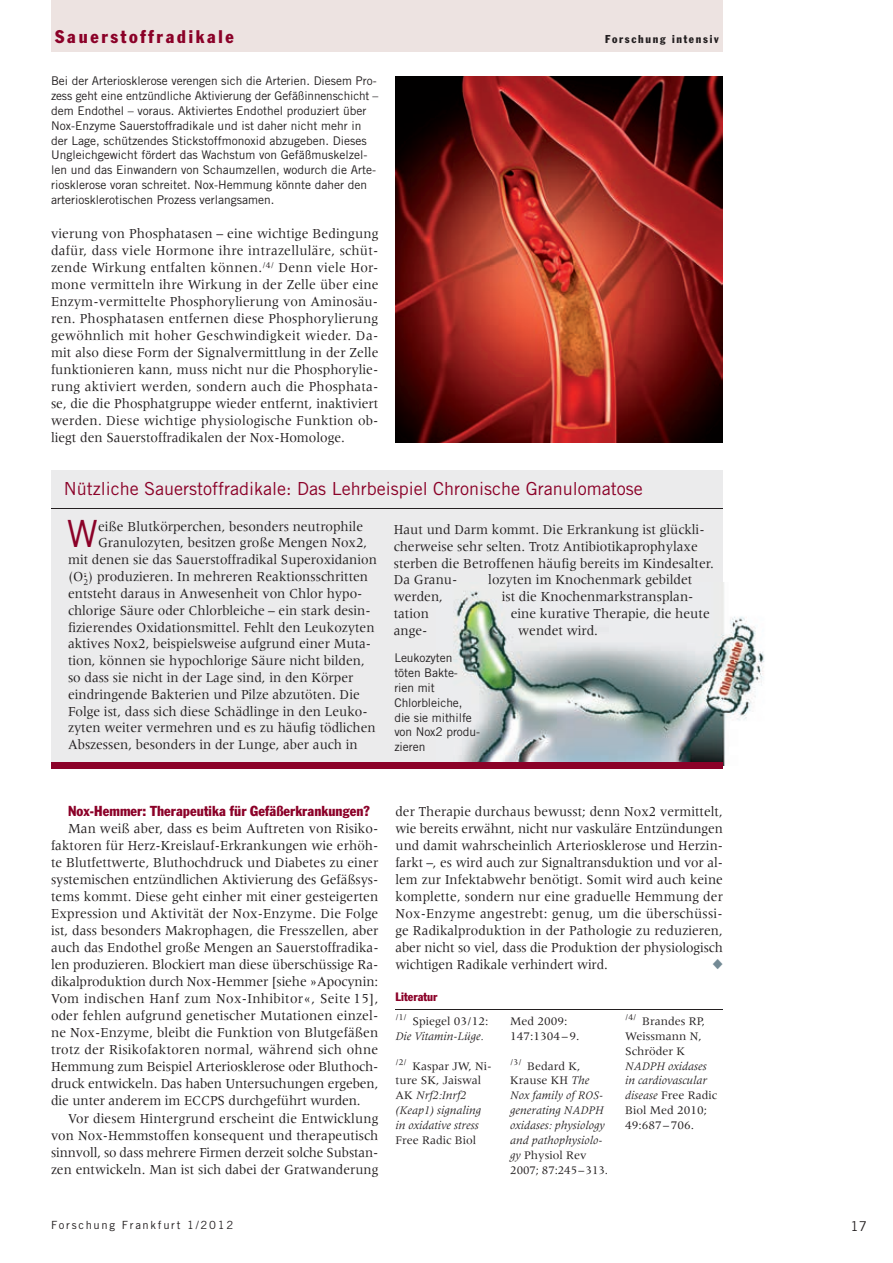
<style>
.page{position:relative;width:893px;height:1263px;background:#fff}
.page>*{position:absolute;margin:0;border:0;box-sizing:border-box;transform-origin:0 0}
.t1{font:37.5px "Trade Gothic";color:#8b0128}
.t2{font:18px "Trade Gothic";color:#8b0128}
.t3{font:condensed 18px "Franklin Gothic";letter-spacing:.15em;color:#8b0128}
.t4{font:14.25px/17px "Meridien";color:#231f20;text-align:justify;scale:.95 1}
.t5{font:14.25px/17px "Meridien";color:#231f20;text-align:justify;scale:.94 1}
.t6{font:condensed 14.25px "Franklin Gothic";letter-spacing:.005em;color:#8b0128}
.t7{font:13.5px "Trade Gothic";color:#231f20}
.t8{font:12px/14.9px "Trade Gothic";color:#231f20}
.t9{font:italic 12px/14.9px "Meridien";color:#231f20}
.t10{font:12px/14.9px "Meridien";color:#231f20}
.t11{font:condensed 12px "Franklin Gothic";color:#8b0128}
.t12{font:11.25px "Trade Gothic";letter-spacing:.15em;color:#231f20}
.t13{font:condensed 11.25px "Franklin Gothic";letter-spacing:.15em;color:#231f20}
.s1{font-family:"Minion Pro"}
.s2{font-style:normal}
</style>
<div class="page">
<div style="left:51px;top:0;width:672px;height:51px;background:#ede3e1"></div>
<img style="left:395px;top:77px;width:328px;height:365px">
<hr style="left:395px;top:1009px;width:328px;height:1px;background:#231f20">
<div style="left:51px;top:470px;width:672px;height:295px;background:#ebebec"></div>
<hr style="left:51px;top:508px;width:672px;height:1px;background:#231f20">
<img style="left:454px;top:582px;width:310px;height:183px">
<div style="left:51px;top:762px;width:672px;height:6px;background:#8b0128"></div>
<p class="t3" style="left:55px;top:26px;width:180px">Sauerstoffradikale</p>
<p class="t8" style="left:51px;top:73px;width:329px">Bei der Arteriosklerose verengen sich die Arterien. Diesem Pro&shy;zess geht eine entzündliche Aktivierung der Gefäßinnenschicht – dem Endothel – voraus. Aktiviertes Endothel produziert über Nox-Enzyme Sauerstoffradikale und ist daher nicht mehr in der Lage, schützendes Stickstoffmonoxid abzugeben. Dieses Ungleichgewicht fördert das Wachstum von Gefäßmuskelzel&shy;len und das Einwandern von Schaumzellen, wodurch die Arte&shy;riosklerose voran schreitet. Nox-Hemmung könnte daher den arteriosklerotischen Prozess verlangsamen.</p>
<p class="t4" style="left:51px;top:225px;width:346px">vierung von Phosphatasen – eine wichtige Bedingung dafür, dass viele Hormone ihre intrazelluläre, schüt&shy;zende Wirkung entfalten können.<sup>/4/</sup> Denn viele Hor&shy;mone vermitteln ihre Wirkung in der Zelle über eine Enzym-vermittelte Phosphorylierung von Aminosäu&shy;ren. Phosphatasen entfernen diese Phosphorylierung gewöhnlich mit hoher Geschwindigkeit wieder. Da&shy;mit also diese Form der Signalvermittlung in der Zelle funktionieren kann, muss nicht nur die Phosphorylie&shy;rung aktiviert werden, sondern auch die Phosphata&shy;se, die die Phosphatgruppe wieder entfernt, inaktiviert werden. Diese wichtige physiologische Funktion ob&shy;liegt den Sauerstoffradikalen der Nox-Homologe.</p>
<p class="t13" style="left:605px;top:32px;width:115px">Forschung intensiv</p>
<p class="t2" style="left:64px;top:478px;width:580px">Nützliche Sauerstoffradikale: Das Lehrbeispiel Chronische Granulomatose</p>
<h1 class="t1" style="left:67px;top:511px;width:33px">W</h1>
<p class="t4" style="left:98px;top:518px;width:280px">eiße Blutkörperchen, besonders neutrophile</p>
<p class="t4" style="left:394px;top:521px;width:339px;text-align:left">Haut und Darm kommt. Die Erkrankung ist glückli&shy;cherweise sehr selten. Trotz Antibiotikaprophylaxe sterben die Betroffenen häufig bereits im Kindesalter.<br>Da Granu-</p>
<p class="t4" style="left:98px;top:534px;width:285px">Granulozyten, besitzen große Mengen Nox2,</p>
<p class="t4" style="left:68px;top:551px;width:327px">mit denen sie das Sauerstoffradikal Superoxidanion</p>
<p class="t4" style="left:68px;top:568px;width:23px">(O<sub>2</sub></p>
<p class="t4" style="left:68px;top:568px;width:326px;text-align:left;text-indent:16px"><sup>-</sup><span class="s1">·</span> ) produzieren. In mehreren Reaktionsschritten entsteht daraus in Anwesenheit von Chlor hypo&shy;chlorige Säure oder Chlorbleiche – ein stark desin&shy;fizierendes Oxidationsmittel. Fehlt den Leukozyten aktives Nox2, beispielsweise aufgrund einer Muta&shy;tion, können sie hypochlorige Säure nicht bilden, so dass sie nicht in der Lage sind, in den Körper eindringende Bakterien und Pilze abzutöten. Die Folge ist, dass sich diese Schädlinge in den Leuko&shy;zyten weiter vermehren und es zu häufig tödlichen Abszessen, besonders in der Lunge, aber auch in</p>
<p class="t4" style="left:488px;top:571px;width:216px">lozyten im Knochenmark gebildet</p>
<p class="t4" style="left:394px;top:588px;width:53px">werden,</p>
<p class="t4" style="left:502px;top:588px;width:203px">ist die Knochenmarkstransplan-</p>
<p class="t4" style="left:394px;top:605px;width:39px">tation</p>
<p class="t4" style="left:511px;top:605px;width:211px">eine kurative Therapie, die heute</p>
<p class="t4" style="left:394px;top:622px;width:37px">ange-</p>
<p class="t4" style="left:518px;top:622px;width:85px">wendet wird.</p>
<p class="t8" style="left:394px;top:650px;width:87px">Leukozyten töten Bakte&shy;rien mit<br>Chlorbleiche, die sie mithilfe von Nox2 produ&shy;zieren</p>
<p class="t6" style="left:68px;top:803px;width:303px">Nox-Hemmer: Therapeutika für Gefäßerkrankungen?</p>
<p class="t4" style="left:51px;top:820px;width:346px;text-indent:17px">Man weiß aber, dass es beim Auftreten von Risiko&shy;faktoren für Herz-Kreislauf-Erkrankungen wie erhöh&shy;te Blutfettwerte, Bluthochdruck und Diabetes zu einer systemischen entzündlichen Aktivierung des Gefäßsys&shy;tems kommt. Diese geht einher mit einer gesteigerten Expression und Aktivität der Nox-Enzyme. Die Folge ist, dass besonders Makrophagen, die Fresszellen, aber auch das Endothel große Mengen an Sauerstoffradika&shy;len produzieren. Blockiert man diese überschüssige Ra&shy;dikalproduktion durch Nox-Hemmer [siehe »Apocynin:<br>Vom indischen Hanf zum Nox-Inhibitor«, Seite 15], oder fehlen aufgrund genetischer Mutationen einzel&shy;ne Nox-Enzyme, bleibt die Funktion von Blutgefäßen trotz der Risikofaktoren normal, während sich ohne Hemmung zum Beispiel Arteriosklerose oder Bluthoch&shy;druck entwickeln. Das haben Untersuchungen ergeben, die unter anderem im ECCPS durchgeführt wurden.</p>
<p class="t5" style="left:51px;top:1109px;width:350px;text-indent:17px">Vor diesem Hintergrund erscheint die Entwicklung von Nox-Hemmstoffen konsequent und therapeutisch sinnvoll, so dass mehrere Firmen derzeit solche Substan&shy;zen entwickeln. Man ist sich dabei der Gratwanderung</p>
<p class="t5" style="left:395px;top:803px;width:350px">der Therapie durchaus bewusst; denn Nox2 vermittelt, wie bereits erwähnt, nicht nur vaskuläre Entzündungen und damit wahrscheinlich Arteriosklerose und Herzin&shy;farkt –, es wird auch zur Signaltransduktion und vor al&shy;lem zur Infektabwehr benötigt. Somit wird auch keine komplette, sondern nur eine graduelle Hemmung der Nox-Enzyme angestrebt: genug, um die überschüssi&shy;ge Radikalproduktion in der Pathologie zu reduzieren, aber nicht so viel, dass die Produktion der physiologisch wichtigen Radikale verhindert wird.</p>
<p class="t11" style="left:395px;top:990px;width:43px">Literatur</p>
<p class="t9" style="left:395px;top:1014px;width:95px"><sup>/1/</sup> <span class="s2">Spiegel 03/12:<br></span>Die Vitamin-Lüge.</p>
<p class="t9" style="left:395px;top:1058px;width:98px"><sup>/2/</sup> <span class="s2">Kaspar JW, Ni&shy;ture SK, Jaiswal<br>AK</span> Nrf2:Inrf2 (Keap1) signaling in oxidative stress</p>
<p class="t10" style="left:395px;top:1132px;width:82px">Free Radic Biol</p>
<p class="t10" style="left:510px;top:1013px;width:71px">Med 2009:<br>147:1304 – 9.</p>
<p class="t9" style="left:510px;top:1058px;width:99px"><sup>/3/</sup> <span class="s2">Bedard K,<br>Krause KH</span> The<br>Nox family of ROS&shy;generating NADPH oxidases: physiology and pathophysiolo&shy;gy <span class="s2">Physiol Rev<br>2007; 87:245 – 313.</span></p>
<p class="t10" style="left:625px;top:1013px;width:82px"><sup>/4/</sup> Brandes RP,<br>Weissmann N,<br>Schröder K</p>
<p class="t9" style="left:625px;top:1058px;width:94px">NADPH oxidases in cardiovascular disease <span class="s2">Free Radic<br>Biol Med 2010;<br>49:687 – 706.</span></p>
<p class="t12" style="left:51px;top:1218px;width:184px">Forschung Frankfurt 1/2012</p>
<p class="t7" style="left:850px;top:1217px;width:18px">17</p>
</div>
